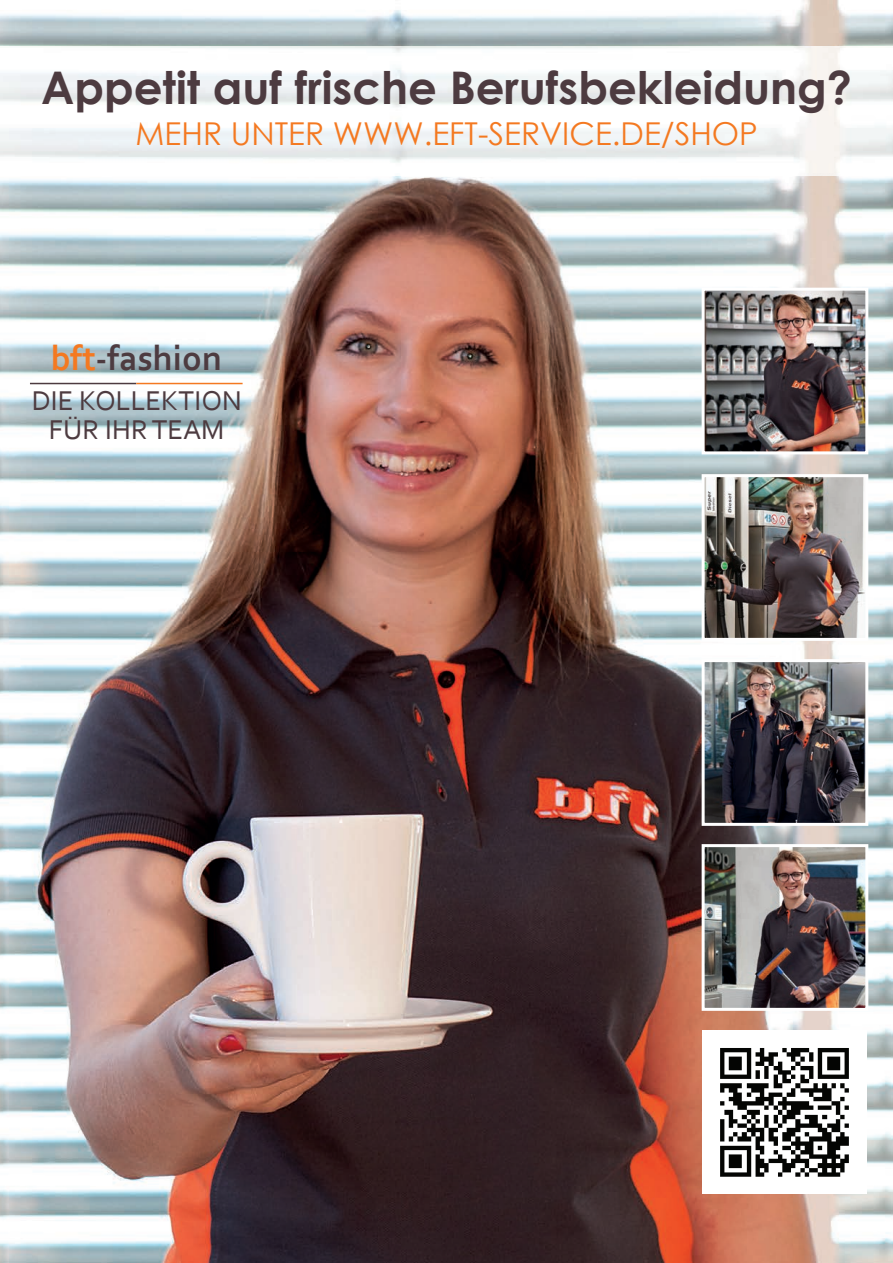
<style>
.page{position:relative;width:893px;height:1263px;background:#fff}
.page>*{position:absolute;margin:0;border:0;box-sizing:border-box;transform-origin:0 0}
.t1{font:700 45px "Century Gothic";color:#4d3b40}
.t2{font:700 36px "Corbel";color:#4d3b40}
.t3{font:31.5px "Century Gothic";color:#f47921}
.t4{font:28.5px/28.5px "Corbel";color:#4d3b40;text-align:center}
.s1{color:#f47921}
</style>
<div class="page">
<img style="left:0;top:0;width:893px;height:1263px">
<img style="left:0;top:46px;width:893px;height:129px">
<img style="left:703px;top:1030px;width:163px;height:164px">
<img style="left:706px;top:292px;width:158px;height:158px">
<div style="left:702px;top:288px;width:166px;height:166px;border:3px solid #fff"></div>
<img style="left:706px;top:478px;width:158px;height:159px">
<div style="left:702px;top:474px;width:166px;height:167px;border:3px solid #fff"></div>
<img style="left:706px;top:663px;width:158px;height:159px">
<div style="left:702px;top:659px;width:166px;height:167px;border:3px solid #fff"></div>
<img style="left:706px;top:848px;width:158px;height:159px">
<div style="left:702px;top:844px;width:166px;height:167px;border:3px solid #fff"></div>
<hr style="left:30px;top:383px;width:106px;height:1px;background:#4d3b40">
<hr style="left:136px;top:383px;width:107px;height:1px;background:#f47921">
<p class="t1" style="left:41px;top:53px;width:812px">Appetit auf frische Berufsbekleidung?</p>
<p class="t3" style="left:136px;top:111px;width:624px">MEHR UNTER WWW.EFT-SERVICE.DE/SHOP</p>
<p class="t2" style="left:51px;top:336px;width:173px"><span class="s1">bft</span>-fashion</p>
<p class="t4" style="left:32px;top:386px;width:212px">DIE KOLLEKTION<br>FÜR IHR TEAM</p>
</div>
